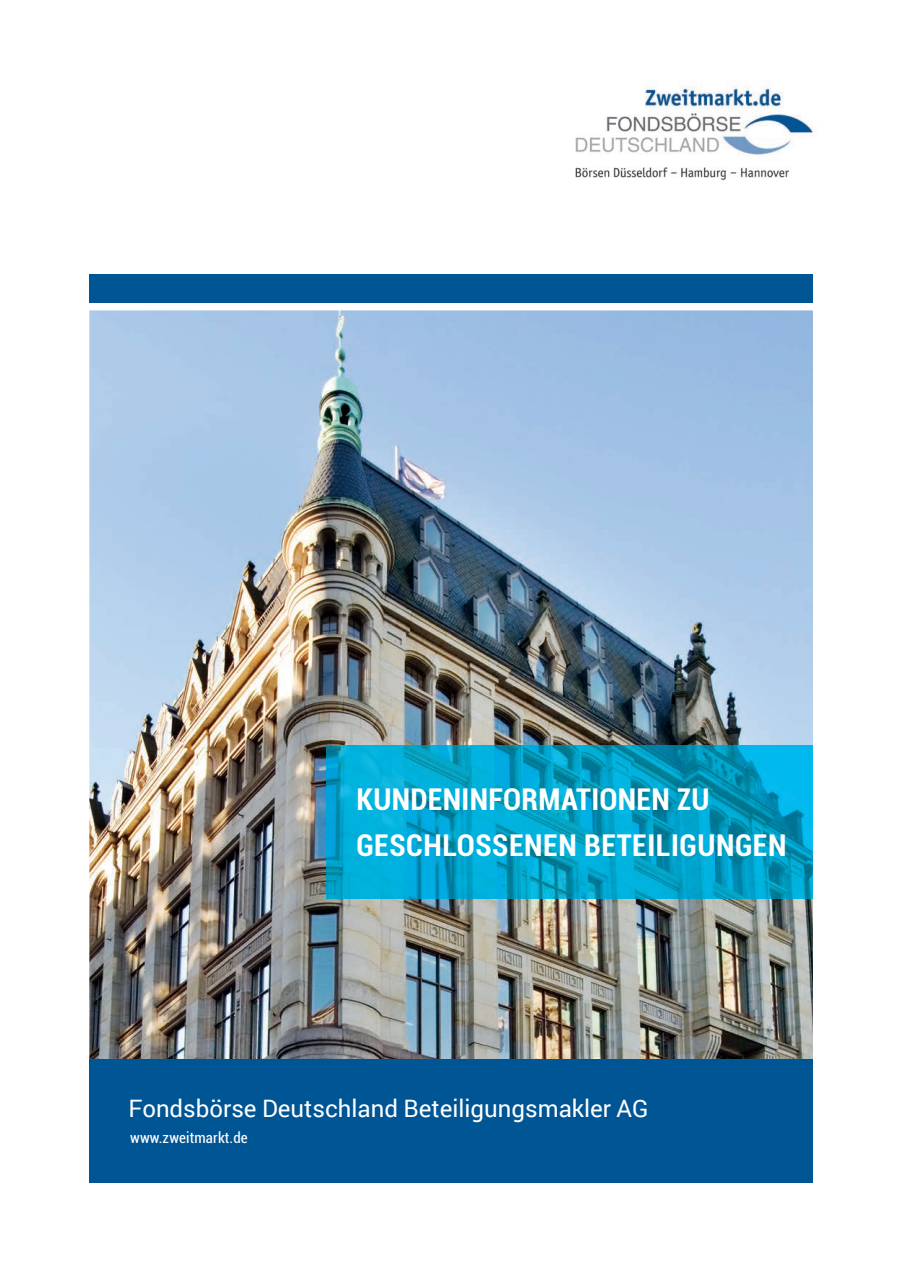
<style>
.page{position:relative;width:902px;height:1272px;background:#fff}
.page>*{position:absolute;margin:0;border:0;box-sizing:border-box;transform-origin:0 0}
.t1{font:700 condensed 30px/45.8px "Roboto";letter-spacing:.02em;color:#fff}
.t2{font:24px "Roboto";color:#fff}
.t3{font:condensed 15px "Roboto";letter-spacing:.01em;color:#fff}
</style>
<div class="page">
<div style="left:89px;top:274px;width:723px;height:29px;background:#005595"></div>
<img style="left:89px;top:310px;width:723px;height:749px">
<div style="left:89px;top:1059px;width:723px;height:123px;background:#005595"></div>
<img style="left:327px;top:745px;width:485px;height:153px">
<img style="left:575px;top:82px;width:238px;height:98px">
<p class="t1" style="left:356px;top:775px;width:431px">KUNDENINFORMATIONEN ZU<br>GESCHLOSSENEN BETEILIGUNGEN</p>
<p class="t2" style="left:129px;top:1091px;width:521px">Fondsbörse Deutschland Beteiligungsmakler AG</p>
<p class="t3" style="left:130px;top:1127px;width:119px">www.zweitmarkt.de</p>
</div>
